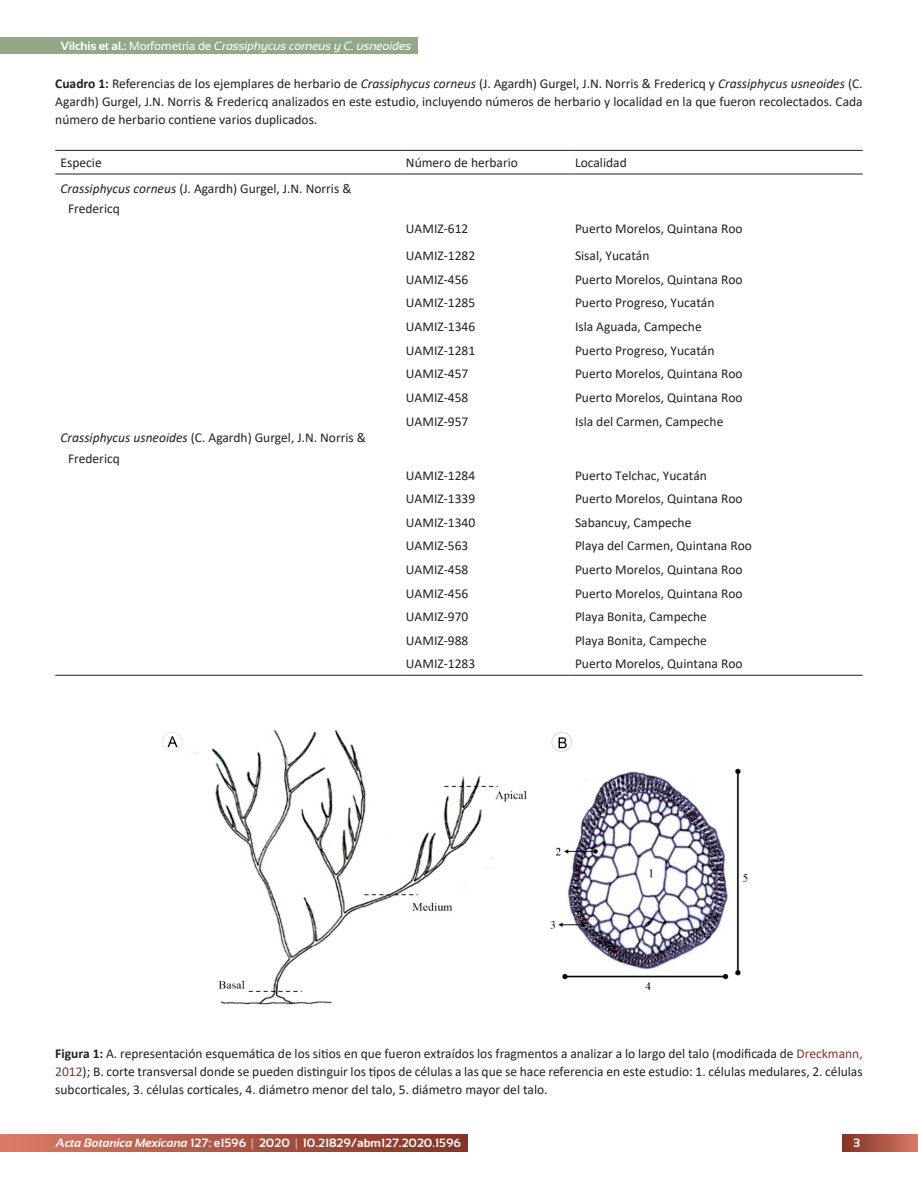
<style>
.page{position:relative;width:918px;height:1188px;background:#fff}
.page>*{position:absolute;margin:0;border:0;box-sizing:border-box;transform-origin:0 0}
.cuadros{font:13.5px/20.2px "Calibri";color:#231f20}
.piefigura{font:13.5px/18px "Calibri";color:#231f20;text-align:justify}
.t1{font:700 12px "Sansation";color:#fff}
.t2{font:italic 12px "Sansation";letter-spacing:-.01em;color:#fff}
.s1{font-weight:700;font-style:normal}
.s2{font-style:normal}
.s3{font-weight:700}
.s4{font-style:italic}
.s5{color:#853427}
.s6{font-weight:300}
</style>
<div class="page">
<div style="left:0;top:37px;width:418px;height:17px;background:#91a987"></div>
<div style="left:843px;top:1134px;width:75px;height:17px;background:linear-gradient(to right,#833225,#d77964)"></div>
<div style="left:0;top:1134px;width:467px;height:17px;background:linear-gradient(to right,#d87a65,#833225)"></div>
<hr style="left:55px;top:174px;width:346px;height:1px;background:#231f20">
<hr style="left:401px;top:174px;width:169px;height:1px;background:#231f20">
<hr style="left:570px;top:174px;width:293px;height:1px;background:#231f20">
<hr style="left:55px;top:150px;width:346px;height:1px;background:#231f20">
<hr style="left:401px;top:150px;width:169px;height:1px;background:#231f20">
<hr style="left:570px;top:150px;width:293px;height:1px;background:#231f20">
<hr style="left:55px;top:675px;width:346px;height:1px;background:#231f20">
<hr style="left:401px;top:675px;width:169px;height:1px;background:#231f20">
<hr style="left:570px;top:675px;width:293px;height:1px;background:#231f20">
<img style="left:162px;top:729px;width:586px;height:276px">
<p class="t2" style="left:61px;top:39px;width:352px"><span class="s1">Vilchis et al.:</span> <span class="s2">Morfometría de</span> Crassiphycus corneus y C. usneoides</p>
<p class="piefigura" style="left:55px;top:74px;width:809px"><span class="s3">Cuadro 1:</span> Referencias de los ejemplares de herbario de <span class="s4">Crassiphycus corneus</span> (J. Agardh) Gurgel, J.N. Norris &amp; Fredericq y <span class="s4">Crassiphycus usneoides</span> (C.<br>Agardh) Gurgel, J.N. Norris &amp; Fredericq analizados en este estudio, incluyendo números de herbario y localidad en la que fueron recolectados. Cada número de herbario contiene varios duplicados.</p>
<p class="cuadros" style="left:61px;top:152px;width:43px">Especie</p>
<p class="cuadros" style="left:406px;top:152px;width:114px">Número de herbario</p>
<p class="cuadros" style="left:575px;top:152px;width:53px">Localidad</p>
<p class="cuadros" style="left:68px;top:178px;width:285px;text-indent:-8px"><span class="s4">Crassiphycus corneus</span> (J. Agardh) Gurgel, J.N. Norris &amp;<br>Fredericq</p>
<p class="cuadros" style="left:406px;top:218px;width:64px">UAMIZ-612</p>
<p class="cuadros" style="left:575px;top:218px;width:169px">Puerto Morelos, Quintana Roo</p>
<p class="cuadros" style="left:406px;top:245px;width:71px">UAMIZ-1282</p>
<p class="cuadros" style="left:575px;top:245px;width:76px">Sisal, Yucatán</p>
<p class="cuadros" style="left:406px;top:269px;width:64px">UAMIZ-456</p>
<p class="cuadros" style="left:575px;top:269px;width:169px">Puerto Morelos, Quintana Roo</p>
<p class="cuadros" style="left:406px;top:292px;width:71px">UAMIZ-1285</p>
<p class="cuadros" style="left:575px;top:292px;width:141px">Puerto Progreso, Yucatán</p>
<p class="cuadros" style="left:406px;top:316px;width:71px">UAMIZ-1346</p>
<p class="cuadros" style="left:575px;top:316px;width:128px">Isla Aguada, Campeche</p>
<p class="cuadros" style="left:406px;top:340px;width:71px">UAMIZ-1281</p>
<p class="cuadros" style="left:575px;top:340px;width:141px">Puerto Progreso, Yucatán</p>
<p class="cuadros" style="left:406px;top:363px;width:64px">UAMIZ-457</p>
<p class="cuadros" style="left:575px;top:363px;width:169px">Puerto Morelos, Quintana Roo</p>
<p class="cuadros" style="left:406px;top:387px;width:64px">UAMIZ-458</p>
<p class="cuadros" style="left:575px;top:387px;width:169px">Puerto Morelos, Quintana Roo</p>
<p class="cuadros" style="left:406px;top:411px;width:64px">UAMIZ-957</p>
<p class="cuadros" style="left:575px;top:411px;width:150px">Isla del Carmen, Campeche</p>
<p class="cuadros" style="left:68px;top:427px;width:300px;text-indent:-8px"><span class="s4">Crassiphycus usneoides</span> (C. Agardh) Gurgel, J.N. Norris &amp;<br>Fredericq</p>
<p class="cuadros" style="left:406px;top:465px;width:71px">UAMIZ-1284</p>
<p class="cuadros" style="left:575px;top:465px;width:133px">Puerto Telchac, Yucatán</p>
<p class="cuadros" style="left:406px;top:488px;width:71px">UAMIZ-1339</p>
<p class="cuadros" style="left:575px;top:488px;width:169px">Puerto Morelos, Quintana Roo</p>
<p class="cuadros" style="left:406px;top:512px;width:71px">UAMIZ-1340</p>
<p class="cuadros" style="left:575px;top:512px;width:118px">Sabancuy, Campeche</p>
<p class="cuadros" style="left:406px;top:535px;width:64px">UAMIZ-563</p>
<p class="cuadros" style="left:575px;top:535px;width:179px">Playa del Carmen, Quintana Roo</p>
<p class="cuadros" style="left:406px;top:559px;width:64px">UAMIZ-458</p>
<p class="cuadros" style="left:575px;top:559px;width:169px">Puerto Morelos, Quintana Roo</p>
<p class="cuadros" style="left:406px;top:583px;width:64px">UAMIZ-456</p>
<p class="cuadros" style="left:575px;top:583px;width:169px">Puerto Morelos, Quintana Roo</p>
<p class="cuadros" style="left:406px;top:606px;width:64px">UAMIZ-970</p>
<p class="cuadros" style="left:575px;top:606px;width:134px">Playa Bonita, Campeche</p>
<p class="cuadros" style="left:406px;top:630px;width:64px">UAMIZ-988</p>
<p class="cuadros" style="left:575px;top:630px;width:134px">Playa Bonita, Campeche</p>
<p class="cuadros" style="left:406px;top:653px;width:71px">UAMIZ-1283</p>
<p class="cuadros" style="left:575px;top:653px;width:169px">Puerto Morelos, Quintana Roo</p>
<p class="piefigura" style="left:55px;top:1044px;width:809px"><span class="s3">Figura 1:</span> A. representación esquemática de los sitios en que fueron extraídos los fragmentos a analizar a lo largo del talo (modificada de <span class="s5">Dreckmann, 2012</span>); B. corte transversal donde se pueden distinguir los tipos de células a las que se hace referencia en este estudio: 1. células medulares, 2. células subcorticales, 3. células corticales, 4. diámetro menor del talo, 5. diámetro mayor del talo.</p>
<p class="t1" style="left:56px;top:1136px;width:406px"><span class="s4">Acta Botanica Mexicana</span> 127: e1596 <span class="s6">|</span> 2020 <span class="s6">|</span> 10.21829/abm127.2020.1596</p>
<p class="t1" style="left:853px;top:1136px;width:8px">3</p>
</div>
